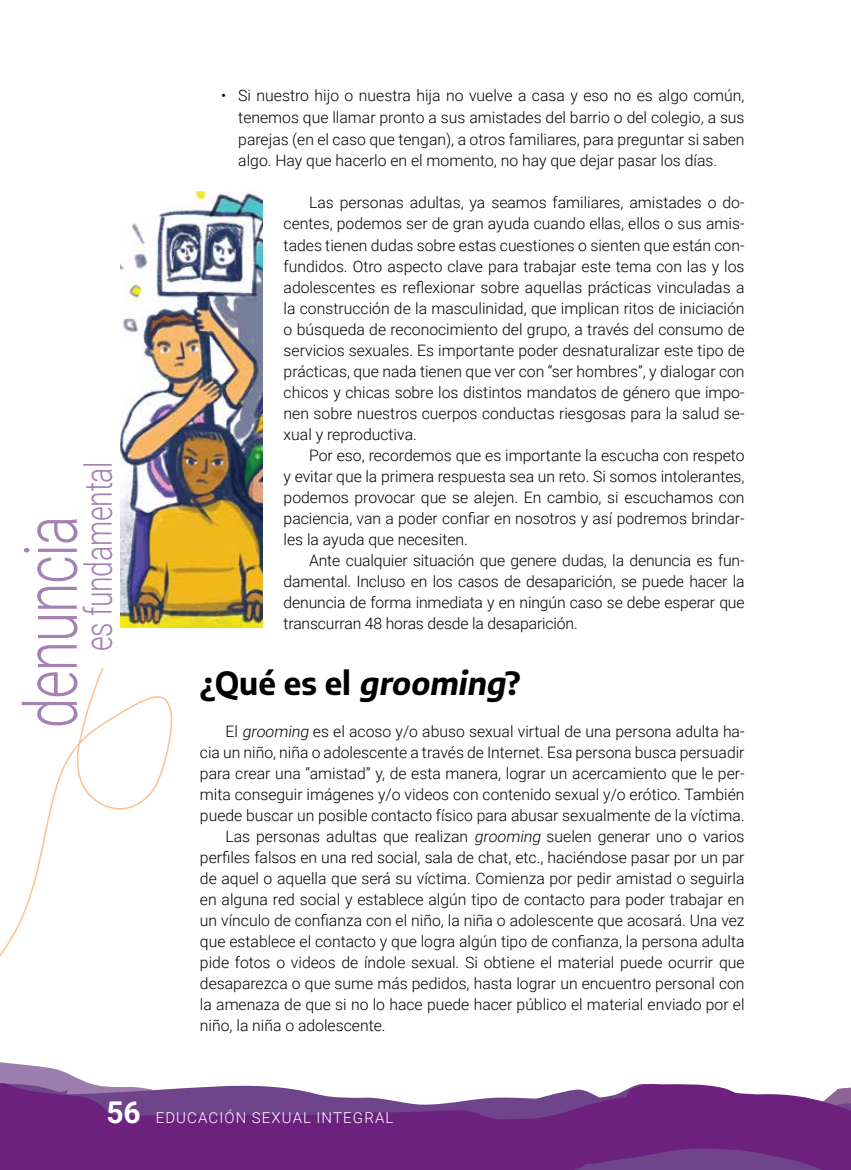
<style>
.page{position:relative;width:851px;height:1170px;background:#fff}
.page>*{position:absolute;margin:0;border:0;box-sizing:border-box;transform-origin:0 0}
.t1{font:300 73.5px "Roboto";color:#a381b3;scale:.75 1}
.t2{font:300 37.95px "Roboto";color:#a381b3;scale:.75 1}
.t3{font:700 31.5px "Encode Sans";color:#000}
.t4{font:300 15.75px/21px "Roboto";color:#000;text-align:justify}
.t5{font:300 15px "Roboto";letter-spacing:.075em;color:#fff}
.s1{font-style:italic}
.s2{font-weight:700;font-size:30px}
</style>
<div class="page">
<svg style="left:0;top:1062px;width:442px;height:107px;fill:#6c217f"></svg>
<svg style="left:442px;top:1083px;width:408px;height:86px;background:#7e4290"></svg>
<img style="left:120px;top:191px;width:142px;height:437px">
<svg style="left:0;top:667px;width:173px;height:290px"></svg>
<h2 class="t2" style="left:72px;top:651px;width:255px;rotate:-90deg">es fundamental</h2>
<h1 class="t1" style="left:-1px;top:728px;width:285px;rotate:-90deg">denuncia</h1>
<p class="t4" style="left:238px;top:84px;width:507px;line-height:21.8px;text-indent:-17px">• Si nuestro hijo o nuestra hija no vuelve a casa y eso no es algo común, tenemos que llamar pronto a sus amistades del barrio o del colegio, a sus parejas (en el caso que tengan), a otros familiares, para preguntar si saben algo. Hay que hacerlo en el momento, no hay que dejar pasar los días.</p>
<p class="t4" style="left:283px;top:192px;width:462px;text-indent:26px">Las personas adultas, ya seamos familiares, amistades o do&shy;centes, podemos ser de gran ayuda cuando ellas, ellos o sus amis&shy;tades tienen dudas sobre estas cuestiones o sienten que están con&shy;fundidos. Otro aspecto clave para trabajar este tema con las y los adolescentes es reflexionar sobre aquellas prácticas vinculadas a la construcción de la masculinidad, que implican ritos de iniciación o búsqueda de reconocimiento del grupo, a través del consumo de servicios sexuales. Es importante poder desnaturalizar este tipo de prácticas, que nada tienen que ver con “ser hombres”, y dialogar con chicos y chicas sobre los distintos mandatos de género que impo&shy;nen sobre nuestros cuerpos conductas riesgosas para la salud se&shy;xual y reproductiva.</p>
<p class="t4" style="left:283px;top:444px;width:462px;text-indent:26px">Por eso, recordemos que es importante la escucha con respeto y evitar que la primera respuesta sea un reto. Si somos intolerantes, podemos provocar que se alejen. En cambio, si escuchamos con paciencia, van a poder confiar en nosotros y así podremos brindar&shy;les la ayuda que necesiten.</p>
<p class="t4" style="left:283px;top:549px;width:462px;text-indent:25px">Ante cualquier situación que genere dudas, la denuncia es fun&shy;damental. I ncluso en los casos de desaparición, se puede hacer la denuncia de forma inmediata y en ningún caso se debe esperar que transcurran 48 horas desde la desaparición.</p>
<h3 class="t3" style="left:200px;top:659px;width:322px">¿Q u é e s e l <span class="s1">grooming</span>?</h3>
<p class="t4" style="left:225px;top:720px;width:520px">El <span class="s1">grooming</span> es el acoso y/o abuso sexual virtual de una persona adulta ha-</p>
<p class="t4" style="left:200px;top:741px;width:546px">cia un niño, niña o adolescente a través de I nternet. Esa persona busca persuadir</p>
<p class="t4" style="left:200px;top:762px;width:546px">para crear una “amistad” y, de esta manera, lograr un acercamiento que le per-</p>
<p class="t4" style="left:200px;top:783px;width:546px">mita conseguir imágenes y/o videos con contenido sexual y/o erótico. También</p>
<p class="t4" style="left:200px;top:804px;width:546px">puede buscar un posible contacto físico para abusar sexualmente de la víctima.</p>
<p class="t4" style="left:225px;top:825px;width:520px">Las personas adultas que realizan <span class="s1">grooming</span> suelen generar uno o varios</p>
<p class="t4" style="left:200px;top:846px;width:546px">perfiles falsos en una red social, sala de chat, etc., haciéndose pasar por un par</p>
<p class="t4" style="left:200px;top:867px;width:546px">de aquel o aquella que será su víctima. Comienza por pedir amistad o seguirla</p>
<p class="t4" style="left:200px;top:888px;width:546px">en alguna red social y establece algún tipo de contacto para poder trabajar en</p>
<p class="t4" style="left:200px;top:909px;width:546px">un vínculo de confianza con el niño, la niña o adolescente que acosará. Una vez</p>
<p class="t4" style="left:200px;top:930px;width:546px">que establece el contacto y que logra algún tipo de confianza, la persona adulta</p>
<p class="t4" style="left:200px;top:951px;width:546px">pide fotos o videos de índole sexual. Si obtiene el material puede ocurrir que</p>
<p class="t4" style="left:200px;top:972px;width:546px">desaparezca o que sume más pedidos, hasta lograr un encuentro personal con</p>
<p class="t4" style="left:200px;top:993px;width:546px">la amenaza de que si no lo hace puede hacer público el material enviado por el</p>
<p class="t4" style="left:200px;top:1014px;width:187px">niño, la niña o adolescente.</p>
<p class="t5" style="left:106px;top:1107px;width:288px"><span class="s2">56</span> educaciÓn sexual integral</p>
</div>
